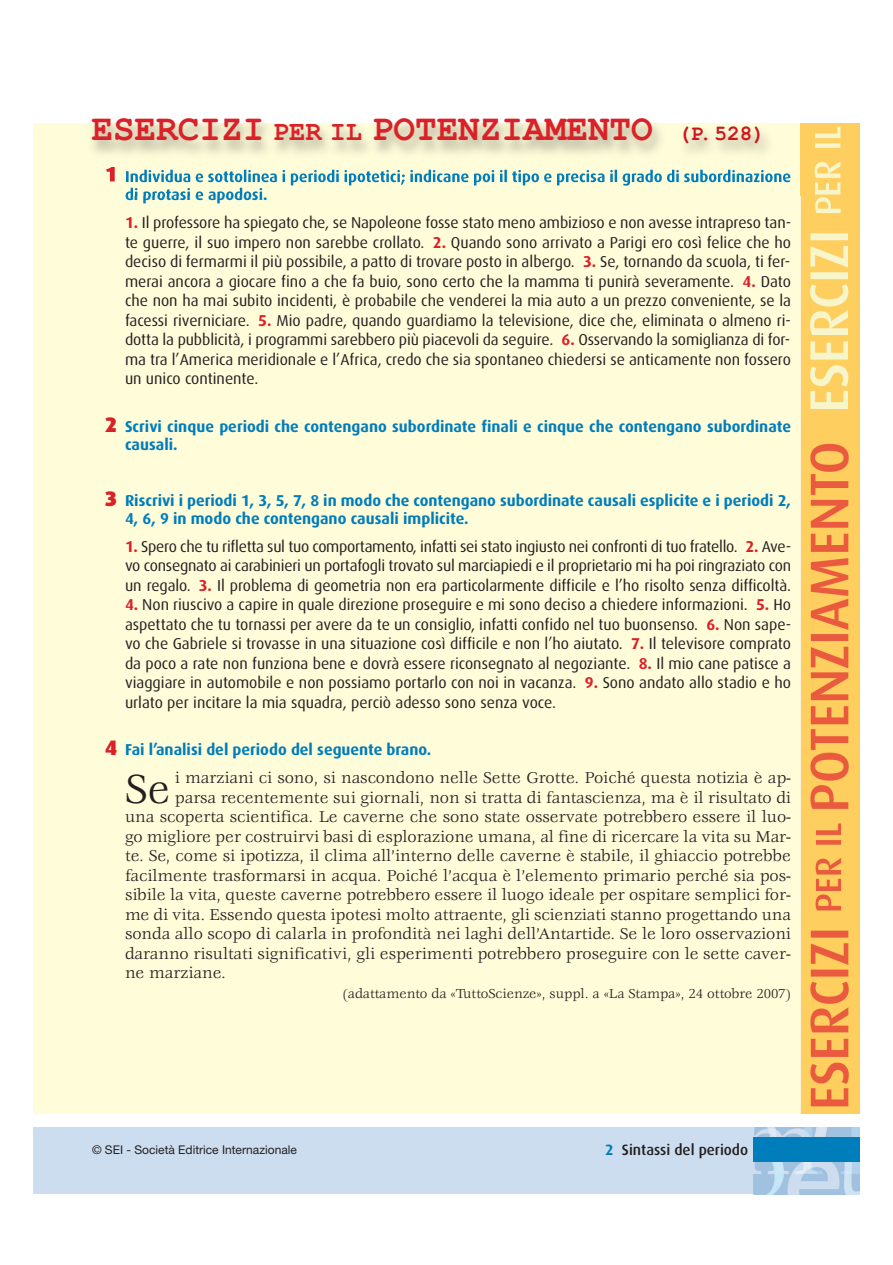
<style>
.page{position:relative;width:893px;height:1265px;background:#fff}
.page>*{position:absolute;margin:0;border:0;box-sizing:border-box;transform-origin:0 0}
.t1{font:44.7px "Veljovic";color:#231f20}
.t2{font:700 36px "Courier";color:#da2128}
.t3{font:900 21px "Dax";color:#da2128}
.t4{font:17.25px "Veljovic";color:#231f20}
.t5{font:15.75px/19.5px "Dax";color:#231f20;text-align:justify}
.t6{font:700 15.75px/18px "Dax";color:#007dbb}
.t7{font:500 15px "Dax";color:#231f20}
.t8{font:14.25px "Veljovic";color:#231f20}
.t9{font:12px "Helvetica Neue";color:#231f20}
.s1{font-size:27px}
.s2{font-size:21px;color:#cd151d}
.s3{font-weight:700;color:#da2128}
.s4{font-weight:700;color:#007dbb}
</style>
<div class="page">
<div style="left:34px;top:1127px;width:757px;height:67px;background:#ccddef"></div>
<div style="left:34px;top:124px;width:825px;height:989px;background:#fffcda"></div>
<img style="left:801px;top:195px;width:58px;height:918px">
<img style="left:813px;top:124px;width:46px;height:71px">
<img style="left:79px;top:123px;width:734px;height:72px">
<img style="left:126px;top:170px;width:134px;height:12px">
<img style="left:126px;top:188px;width:125px;height:7px">
<img style="left:106px;top:167px;width:9px;height:14px">
<img style="left:753px;top:1127px;width:106px;height:67px">
<div style="left:753px;top:1136px;width:106px;height:25px;background:#007dbb"></div>
<h2 class="t2" style="left:91px;top:107px;width:675px">ESERCIZI <span class="s1">PER IL</span> POTENZIAMENTO <span class="s2">(P. 528)</span></h2>
<h3 class="t3" style="left:105px;top:416px;width:14px">2</h3>
<p class="t6" style="left:125px;top:187px;width:144px">di protasi e apodosi.</p>
<p class="t5" style="left:125px;top:214px;width:667px"><span class="s3">1.</span> Il professore ha spiegato che, se Napoleone fosse stato meno ambizioso e non avesse intrapreso tan&shy;te guerre, il suo impero non sarebbe crollato. <span class="s3">2.</span> Quando sono arrivato a Parigi ero così felice che ho deciso di fermarmi il più possibile, a patto di trovare posto in albergo. <span class="s3">3.</span> Se, tornando da scuola, ti fer&shy;merai ancora a giocare fino a che fa buio, sono certo che la mamma ti punirà severamente. <span class="s3">4.</span> Dato che non ha mai subito incidenti, è probabile che venderei la mia auto a un prezzo conveniente, se la facessi riverniciare. <span class="s3">5.</span> Mio padre, quando guardiamo la televisione, dice che, eliminata o almeno ri&shy;dotta la pubblicità, i programmi sarebbero più piacevoli da seguire. <span class="s3">6.</span> Osservando la somiglianza di for&shy;ma tra l’America meridionale e l’Africa, credo che sia spontaneo chiedersi se anticamente non fossero un unico continente.</p>
<p class="t6" style="left:125px;top:418px;width:667px">Scrivi cinque periodi che contengano subordinate finali e cinque che contengano subordinate causali.</p>
<h3 class="t3" style="left:105px;top:489px;width:14px">3</h3>
<h3 class="t3" style="left:105px;top:739px;width:14px">4</h3>
<p class="t6" style="left:125px;top:492px;width:667px">Riscrivi i periodi 1, 3, 5, 7, 8 in modo che contengano subordinate causali esplicite e i periodi 2,<br>4, 6, 9 in modo che contengano causali implicite.</p>
<p class="t5" style="left:125px;top:537px;width:667px"><span class="s3">1.</span> Spero che tu rifletta sul tuo comportamento, infatti sei stato ingiusto nei confronti di tuo fratello. <span class="s3">2.</span> Ave&shy;vo consegnato ai carabinieri un portafogli trovato sul marciapiedi e il proprietario mi ha poi ringraziato con un regalo. <span class="s3">3.</span> Il problema di geometria non era particolarmente difficile e l’ho risolto senza difficoltà.</p>
<p class="t5" style="left:125px;top:596px;width:667px"><span class="s3">4.</span> Non riuscivo a capire in quale direzione proseguire e mi sono deciso a chiedere informazioni. <span class="s3">5.</span> Ho aspettato che tu tornassi per avere da te un consiglio, infatti confido nel tuo buonsenso. <span class="s3">6.</span> Non sape&shy;vo che Gabriele si trovasse in una situazione così difficile e non l’ho aiutato. <span class="s3">7.</span> Il televisore comprato da poco a rate non funziona bene e dovrà essere riconsegnato al negoziante. <span class="s3">8.</span> Il mio cane patisce a viaggiare in automobile e non possiamo portarlo con noi in vacanza. <span class="s3">9.</span> Sono andato allo stadio e ho urlato per incitare la mia squadra, perciò adesso sono senza voce.</p>
<p class="t6" style="left:125px;top:742px;width:308px">Fai l’analisi del periodo del seguente brano.</p>
<h1 class="t1" style="left:125px;top:771px;width:47px">Se</h1>
<p class="t4" style="left:175px;top:771px;width:617px">i marziani ci sono, si nascondono nelle Sette Grotte. Poiché questa notizia è ap-</p>
<p class="t4" style="left:175px;top:790px;width:617px">parsa recentemente sui giornali, non si tratta di fantascienza, ma è il risultato di</p>
<p class="t4" style="left:125px;top:810px;width:667px">una scoperta scientifica. Le caverne che sono state osservate potrebbero essere il luo-</p>
<p class="t4" style="left:125px;top:829px;width:667px">go migliore per costruirvi basi di esplorazione umana, al fine di ricercare la vita su Mar-</p>
<p class="t4" style="left:125px;top:849px;width:667px">te. Se, come si ipotizza, il clima all’interno delle caverne è stabile, il ghiaccio potrebbe</p>
<p class="t4" style="left:125px;top:868px;width:667px">facilmente trasformarsi in acqua. Poiché l’acqua è l’elemento primario perché sia pos-</p>
<p class="t4" style="left:125px;top:888px;width:667px">sibile la vita, queste caverne potrebbero essere il luogo ideale per ospitare semplici for-</p>
<p class="t4" style="left:125px;top:907px;width:667px">me di vita. Essendo questa ipotesi molto attraente, gli scienziati stanno progettando una</p>
<p class="t4" style="left:125px;top:927px;width:667px">sonda allo scopo di calarla in profondità nei laghi dell’Antartide. Se le loro osservazioni</p>
<p class="t4" style="left:125px;top:946px;width:667px">daranno risultati significativi, gli esperimenti potrebbero proseguire con le sette caver-</p>
<p class="t4" style="left:125px;top:966px;width:102px">ne marziane.</p>
<p class="t8" style="left:342px;top:987px;width:449px">(adattamento da «TuttoScienze», suppl. a «La Stampa», 24 ottobre 2007)</p>
<p class="t9" style="left:92px;top:1145px;width:206px">© SEI - Società Editrice Internazionale</p>
<p class="t7" style="left:605px;top:1142px;width:144px"><span class="s4">2</span> Sintassi del periodo</p>
</div>
